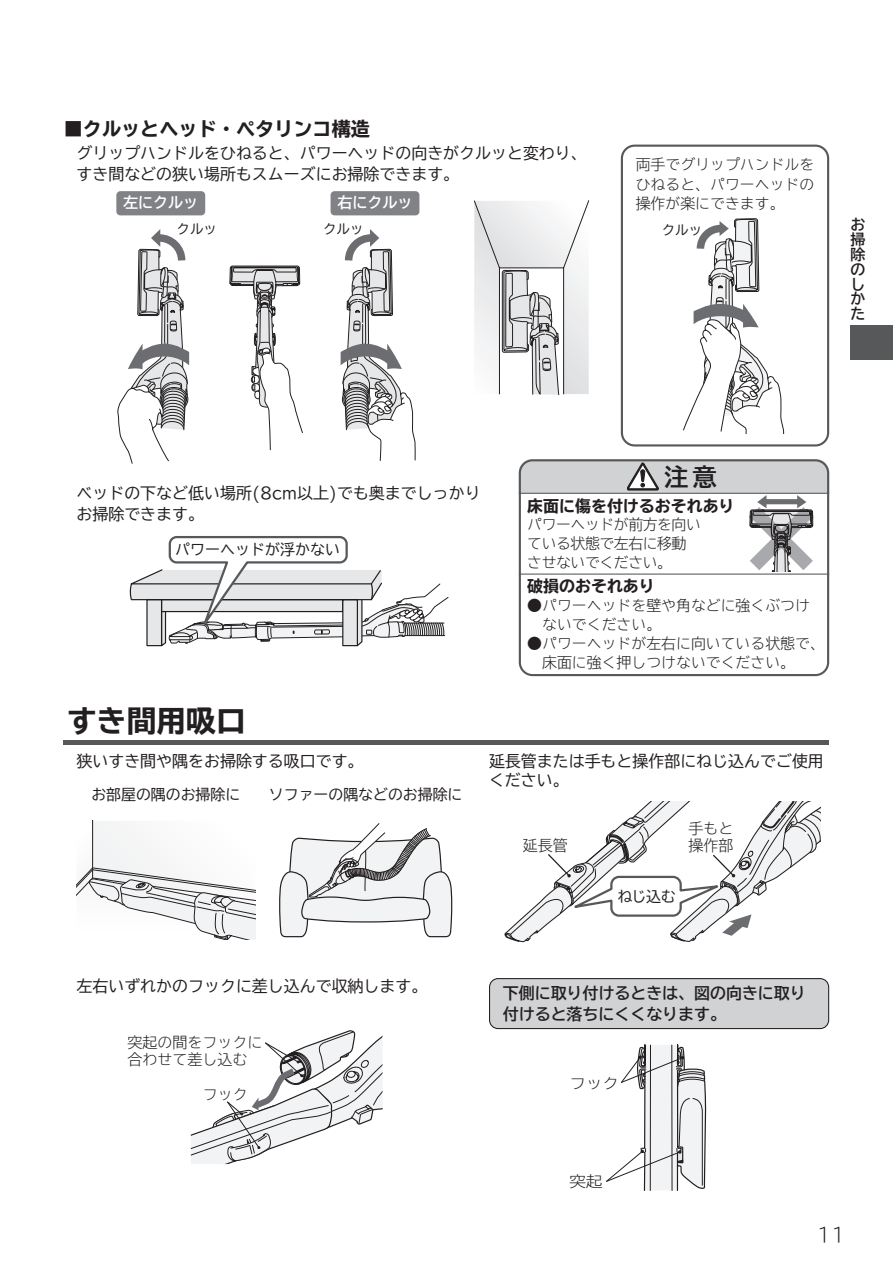
<style>
.page{position:relative;width:893px;height:1263px;background:#fff}
.page>*{position:absolute;margin:0;border:0;box-sizing:border-box;transform-origin:0 0}
.t1{font:700 expanded 29.7px "TBUD Go Std";color:#231f20}
.t2{font:24.3px "TBUD Go Std Bold 90 pv RKSJ H";color:#231f20}
.t3{font:700 expanded 19.2px "TBUD Go Std";color:#231f20}
.t4{font:300 19.2px "TBUDR Go Std Super";color:#231f20}
.t5{font:15.9px/21.3px "TBUD Go Std";color:#231f20}
.t6{font:700 15.9px/21.3px "TBUD Go Std";color:#231f20}
.t7{font:700 expanded 15.9px "TBUD Go Std";color:#231f20}
.t8{font:15px/16.5px "TBUD Go Std Super Light 90 pv RKSJ H";color:#231f20}
.t9{font:15px "TBUD Go Std Regular 90 pv RKSJ H";color:#231f20}
.t10{font:15px "TBUD Go Std Bold 90 pv RKSJ H";color:#fff}
.t11{font:15px "TBUD Go Std Super Light 90 pv RKSJ H";color:#231f20;scale:1.1 1}
.t12{font:300 14.85px/19.2px "TBUD Go Std Super";color:#231f20}
.t13{font:300 14.85px/19.2px "TBUD Go Std Super";letter-spacing:-.03em;color:#231f20}
.t14{font:14.85px "TBUD Go Std";color:#231f20}
.t15{font:700 14.85px/14.9px "TBUD Go Std";color:#231f20;text-align:justify}
.t16{font:13.5px "TBUD Go Std Regular 90 pv RKSJ H";color:#231f20}
</style>
<div class="page">
<svg style="left:229px;top:265px;width:74px;height:185px"></svg>
<div style="left:116px;top:191px;width:89px;height:24px;background:#808285;border-radius:4px"></div>
<div style="left:331px;top:191px;width:88px;height:24px;background:#808285;border-radius:4px"></div>
<svg style="left:341px;top:229px;width:75px;height:232px"></svg>
<svg style="left:117px;top:229px;width:72px;height:235px"></svg>
<svg style="left:130px;top:536px;width:319px;height:110px"></svg>
<hr style="left:64px;top:740px;width:765px;height:4px;background:#57585a">
<svg style="left:77px;top:821px;width:178px;height:119px"></svg>
<svg style="left:190px;top:1030px;width:193px;height:134px"></svg>
<svg style="left:504px;top:801px;width:317px;height:142px"></svg>
<svg style="left:606px;top:1044px;width:100px;height:147px"></svg>
<svg style="left:279px;top:823px;width:173px;height:114px"></svg>
<div style="left:850px;top:325px;width:43px;height:34px;background:#57585a"></div>
<div style="left:621px;top:145px;width:208px;height:301px;border:2px solid #57585a;border-radius:13px"></div>
<svg style="left:474px;top:200px;width:115px;height:195px"></svg>
<svg style="left:683px;top:218px;width:101px;height:216px"></svg>
<div style="left:490px;top:978px;width:339px;height:50px;background:#d1d2d4;border-radius:9px"></div>
<div style="left:489px;top:978px;width:340px;height:51px;border:1px solid #231f20;border-radius:9px"></div>
<div style="left:519px;top:459px;width:310px;height:217px;border:2px solid #57585a;border-radius:13px"></div>
<hr style="left:519px;top:573px;width:310px;height:2px;background:#57585a">
<svg style="left:519px;top:459px;width:310px;height:113px"></svg>
<p class="t3" style="left:64px;top:118px;width:308px">■クルッとヘッド・ペタリンコ構造</p>
<p class="t5" style="left:77px;top:142px;width:512px">グリップハンドルをひねると、パワーヘッドの向きがクルッと変わり、すき間などの狭い場所もスムーズにお掃除できます。</p>
<p class="t10" style="left:123px;top:190px;width:77px">左にクルッ</p>
<p class="t10" style="left:337px;top:190px;width:77px">右にクルッ</p>
<p class="t16" style="left:176px;top:218px;width:42px">クルッ</p>
<p class="t16" style="left:323px;top:218px;width:42px">クルッ</p>
<p class="t12" style="left:636px;top:155px;width:180px;text-align:justify">両手でグリップハンドルをひねると、パワーヘッドの操作が楽にできます。</p>
<p class="t16" style="left:662px;top:219px;width:42px">クルッ</p>
<p class="t15" style="left:850px;top:217px;width:16px">お掃除のしかた</p>
<p class="t5" style="left:77px;top:482px;width:406px">ベッドの下など低い場所(8cm以上)でも奥までしっかりお掃除できます。</p>
<p class="t9" style="left:175px;top:537px;width:167px">パワーヘッドが浮かない</p>
<h2 class="t2" style="left:664px;top:457px;width:54px">注意</h2>
<p class="t7" style="left:527px;top:497px;width:209px">床面に傷を付けるおそれあり</p>
<p class="t13" style="left:527px;top:514px;width:175px">パワーヘッドが前方を向いている状態で左右に移動させないでください。</p>
<p class="t7" style="left:527px;top:578px;width:129px">破損のおそれあり</p>
<p class="t12" style="left:542px;top:595px;width:269px;text-indent:-15px">●パワーヘッドを壁や角などに強くぶつけないでください。</p>
<p class="t12" style="left:542px;top:633px;width:284px;text-indent:-15px">●パワーヘッドが左右に向いている状態で、床面に強く押しつけないでください。</p>
<h1 class="t1" style="left:67px;top:704px;width:180px">すき間用吸口</h1>
<p class="t5" style="left:77px;top:750px;width:289px">狭いすき間や隅をお掃除する吸口です。</p>
<p class="t14" style="left:91px;top:782px;width:150px">お部屋の隅のお掃除に</p>
<p class="t14" style="left:269px;top:782px;width:195px">ソファーの隅などのお掃除に</p>
<p class="t5" style="left:489px;top:751px;width:336px;line-height:19.2px">延長管または手もと操作部にねじ込んでご使用ください。</p>
<p class="t8" style="left:523px;top:836px;width:46px">延長管</p>
<p class="t8" style="left:689px;top:820px;width:46px">手もと操作部</p>
<p class="t9" style="left:617px;top:884px;width:60px">ねじ込む</p>
<p class="t5" style="left:77px;top:975px;width:352px">左右いずれかのフックに差し込んで収納します。</p>
<p class="t8" style="left:127px;top:1034px;width:137px">突起の間をフックに合わせて差し込む</p>
<p class="t8" style="left:203px;top:1085px;width:46px">フック</p>
<p class="t6" style="left:503px;top:982px;width:304px">下側に取り付けるときは、図の向きに取り付けると落ちにくくなります。</p>
<p class="t11" style="left:569px;top:1071px;width:47px">フック</p>
<p class="t11" style="left:569px;top:1169px;width:32px">突起</p>
<p class="t4" style="left:817px;top:1218px;width:30px">11</p>
</div>
